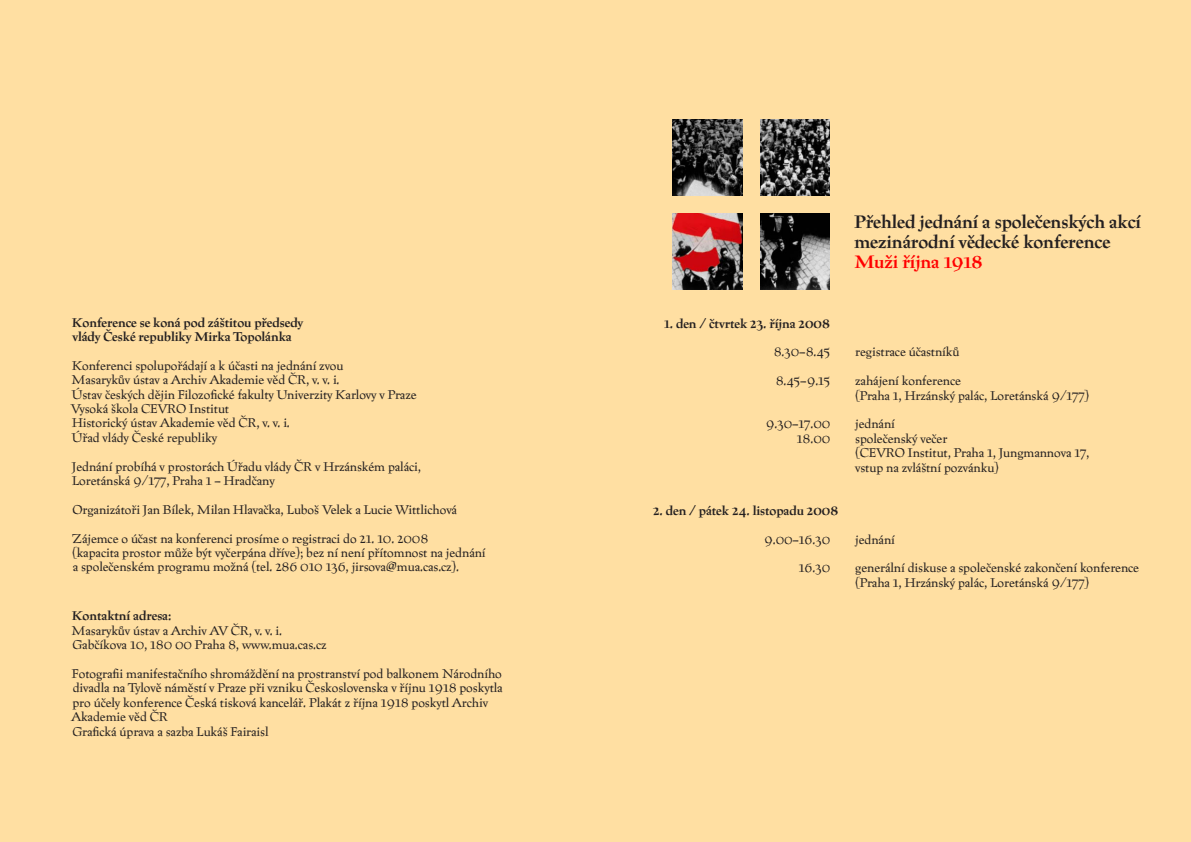
<style>
.page{position:relative;width:1191px;height:842px;background:#fff}
.page>*{position:absolute;margin:0;border:0;box-sizing:border-box;transform-origin:0 0}
.t1{font:700 17px/20.4px "Preissig Text";letter-spacing:-.005em;color:#231f20}
.t2{font:700 17px "Preissig Text";letter-spacing:-.005em;color:#f00}
.t3{font:12px/14.4px "Preissig Text";letter-spacing:-.005em;color:#231f20}
.t4{font:700 12px/14.4px "Preissig Text";letter-spacing:-.005em;color:#231f20}
</style>
<div class="page">
<div style="left:0;top:0;width:594px;height:842px;background:#ffdfa2"></div>
<div style="left:597px;top:0;width:594px;height:842px;background:#ffdfa2"></div>
<hr style="left:594px;top:0;width:3px;height:842px;background:#ffdfa2">
<img style="left:673px;top:213px;width:69px;height:76px">
<img style="left:760px;top:213px;width:70px;height:76px">
<img style="left:673px;top:120px;width:69px;height:76px">
<img style="left:760px;top:120px;width:70px;height:76px">
<p class="t4" style="left:72px;top:316px;width:233px">Konference se koná pod záštitou předsedy vlády České republiky Mirka Topolánka</p>
<p class="t3" style="left:71px;top:359px;width:347px">Konferenci spolupořádají a k účasti na jednání zvou<br>Masarykův ústav a Archiv Akademie věd ČR, v. v. i.<br>Ústav českých dějin Filozofické fakulty Univerzity Karlovy v Praze Vysoká škola CEVRO Institut<br>Historický ústav Akademie věd ČR, v. v. i.<br>Úřad vlády České republiky</p>
<p class="t3" style="left:72px;top:459px;width:351px">Jednání probíhá v prostorách Úřadu vlády ČR v Hrzánském paláci,<br>Loretánská 9/177, Praha 1 – Hradčany</p>
<p class="t3" style="left:72px;top:503px;width:386px">Organizátoři Jan Bílek, Milan Hlavačka, Luboš Velek a Lucie Wittlichová</p>
<p class="t3" style="left:72px;top:531px;width:415px">Zájemce o účast na konferenci prosíme o registraci do 21. 10. 2008<br>(kapacita prostor může být vyčerpána dříve); bez ní není přítomnost na jednání a společenském programu možná (tel. 286 010 136, jirsova@mua.cas.cz).</p>
<p class="t4" style="left:72px;top:609px;width:101px">Kontaktní adresa:</p>
<p class="t3" style="left:72px;top:624px;width:256px">Masarykův ústav a Archiv AV ČR, v. v. i.<br>Gabčíkova 10, 180 00 Praha 8, www.mua.cas.cz</p>
<p class="t3" style="left:71px;top:667px;width:433px">Fotografii manifestačního shromáždění na prostranství pod balkonem Národního divadla na Tylově náměstí v Praze při vzniku Československa v říjnu 1918 poskytla pro účely konference Česká tisková kancelář. Plakát z října 1918 poskytl Archiv Akademie věd ČR<br>Grafická úprava a sazba Lukáš Fairaisl</p>
<h1 class="t1" style="left:854px;top:212px;width:288px">Přehled jednání a společenských akcí mezinárodní vědecké konference</h1>
<h1 class="t2" style="left:854px;top:254px;width:130px">Muži října 1918</h1>
<p class="t4" style="left:664px;top:317px;width:167px">1. den / čtvrtek 23. října 2008</p>
<p class="t3" style="left:773px;top:345px;width:58px">8.30–8.45</p>
<p class="t3" style="left:855px;top:345px;width:106px">registrace účastníků</p>
<p class="t3" style="left:775px;top:374px;width:56px">8.45–9.15</p>
<p class="t3" style="left:855px;top:374px;width:236px">zahájení konference<br>(Praha 1, Hrzánský palác, Loretánská 9/177)</p>
<p class="t3" style="left:766px;top:417px;width:66px">9.30–17.00</p>
<p class="t3" style="left:855px;top:417px;width:41px">jednání</p>
<p class="t3" style="left:797px;top:432px;width:35px">18.00</p>
<p class="t3" style="left:855px;top:432px;width:236px">společenský večer<br>(CEVRO Institut, Praha 1, Jungmannova 17, vstup na zvláštní pozvánku)</p>
<p class="t4" style="left:653px;top:504px;width:187px">2. den / pátek 24. listopadu 2008</p>
<p class="t3" style="left:764px;top:533px;width:68px">9.00–16.30</p>
<p class="t3" style="left:855px;top:533px;width:41px">jednání</p>
<p class="t3" style="left:799px;top:561px;width:33px">16.30</p>
<p class="t3" style="left:855px;top:561px;width:285px">generální diskuse a společenské zakončení konference (Praha 1, Hrzánský palác, Loretánská 9/177)</p>
</div>
